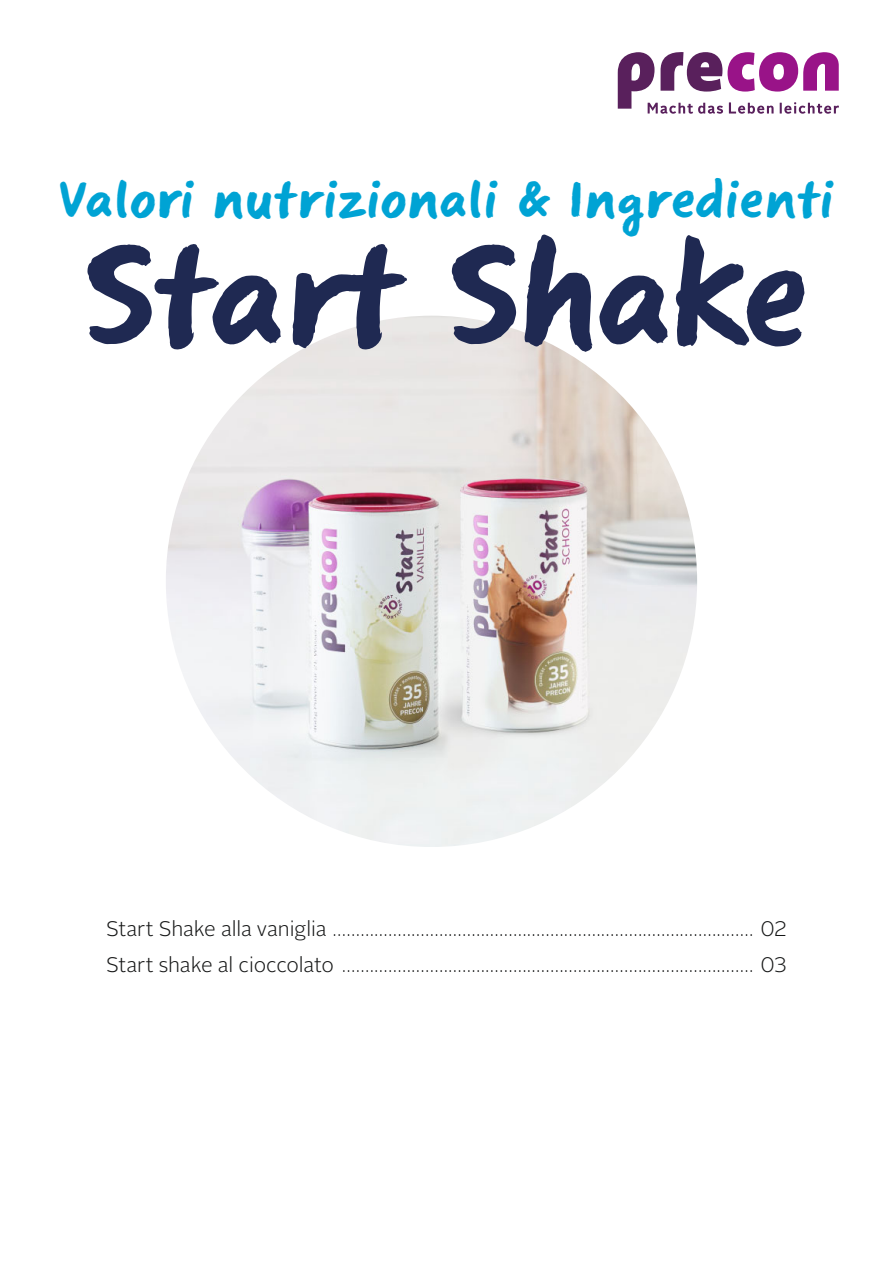
<style>
.page{position:relative;width:893px;height:1263px;background:#fff}
.page>*{position:absolute;margin:0;border:0;box-sizing:border-box;transform-origin:0 0}
.t1{font:130.5px "Precon Sharpie Pro";letter-spacing:-.04em;color:#1f2952}
.t2{font:46.5px "Precon Sharpie Pro";letter-spacing:-.01em;color:#00a3d4}
.t3{font:300 18px/36px "Alright Sans";color:#151616}
.s1{font-size:21px}
</style>
<div class="page">
<img style="left:166px;top:316px;width:531px;height:531px;border-radius:50%">
<svg style="left:618px;top:52px;width:221px;height:62px"></svg>
<h2 class="t2" style="left:58px;top:178px;width:779px">Valori nutrizionali &amp; Ingredienti</h2>
<h1 class="t1" style="left:82px;top:236px;width:730px">Start Shake</h1>
<p class="t3" style="left:106px;top:913px;width:682px"><span class="s1">Start Shake alla vaniglia</span> ........................................................................................... <span class="s1">02<br>Start shake al cioccolato</span> ......................................................................................... <span class="s1">03</span></p>
</div>
